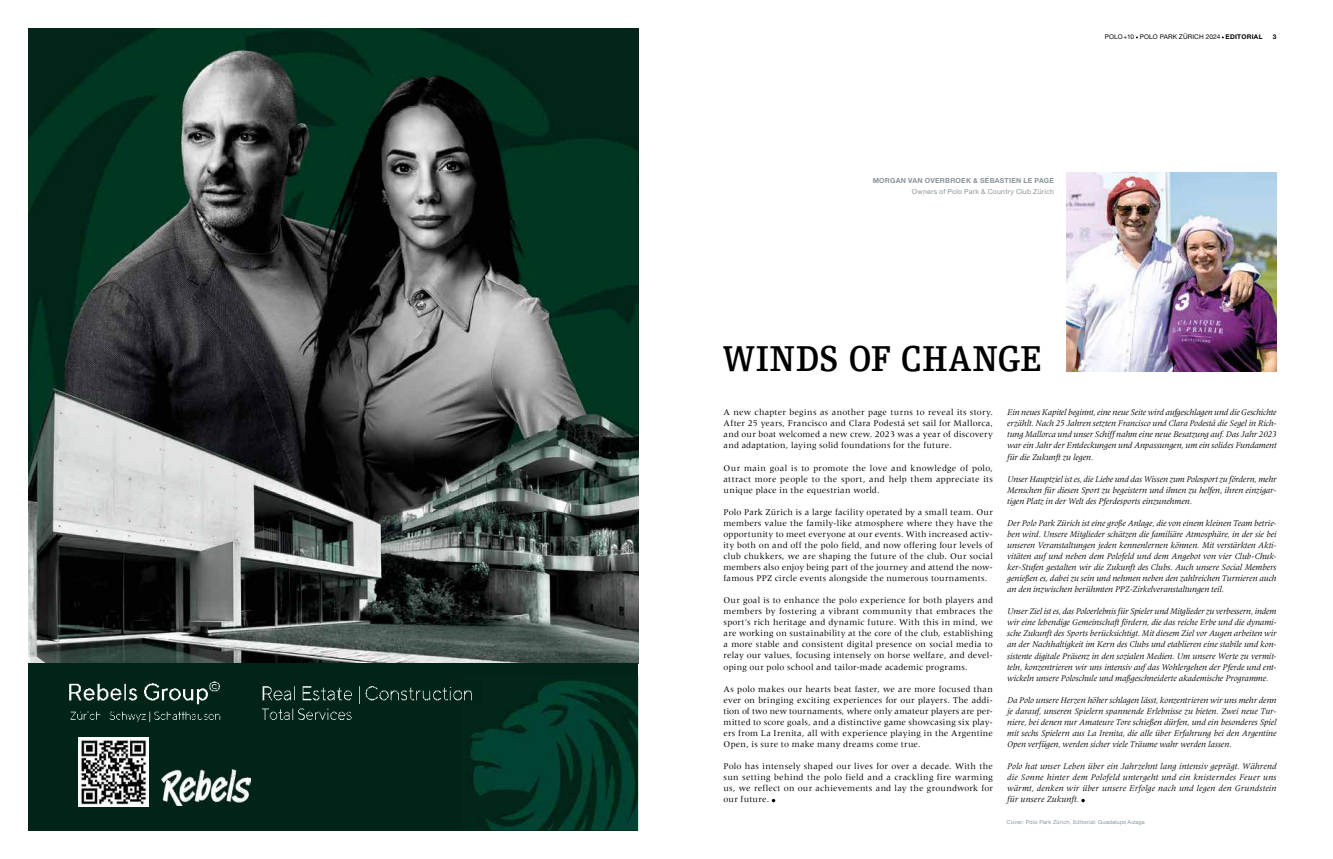
<style>
.page{position:relative;width:1333px;height:859px;background:#fff}
.page>*{position:absolute;margin:0;border:0;box-sizing:border-box;transform-origin:0 0}
.t1{font:700 38px "Egyptienne FLT Std";letter-spacing:.02em;color:#000;scale:.85 1}
.t2{font:italic 9px/11.1px "Meridien LT Pro";letter-spacing:-.01em;color:#000;text-align:justify}
.t3{font:9px/11.1px "Meridien LT Pro";letter-spacing:.02em;color:#000;text-align:justify}
.t4{font:700 7px "Helvetica Neue LT Pro";letter-spacing:.035em;color:#8a959c}
.t5{font:7px "Helvetica Neue LT Pro";letter-spacing:.025em;color:#8a959c}
.t6{font:6.5px "Helvetica Neue LT Pro";letter-spacing:.02em;color:#000}
.t7{font:5.5px "Helvetica Neue LT Pro";letter-spacing:.03em;color:#8a959c}
.s1{font-weight:700}
</style>
<div class="page">
<img style="left:1066px;top:173px;width:210px;height:199px">
<img style="left:28px;top:28px;width:610px;height:635px">
<div style="left:28px;top:663px;width:610px;height:168px;background:#002418"></div>
<img style="left:162px;top:770px;width:88px;height:36px">
<img style="left:470px;top:680px;width:168px;height:151px">
<img style="left:78px;top:737px;width:70px;height:70px">
<img style="left:262px;top:708px;width:90px;height:12px">
<img style="left:69px;top:683px;width:192px;height:21px">
<img style="left:208px;top:681px;width:24px;height:13px">
<svg style="left:220px;top:681px;width:1px;height:23px"></svg>
<img style="left:261px;top:681px;width:221px;height:22px">
<img style="left:70px;top:711px;width:151px;height:10px">
<p class="t6" style="left:1104px;top:33px;width:173px">POLO+10 POLO PARK ZÜRICH 2024 <span class="s1">EDITORIAL 3</span></p>
<p class="t4" style="left:872px;top:176px;width:183px">MORGAN VAN OVERBROEK &amp; SÉBASTIEN LE PAGE</p>
<p class="t5" style="left:911px;top:187px;width:143px">Owners of Polo Park &amp; Country Club Zürich</p>
<h1 class="t1" style="left:722px;top:338px;width:377px">WINDS OF CHANGE</h1>
<p class="t3" style="left:723px;top:407px;width:271px">A new chapter begins as another page turns to reveal its story.<br>After 25 years, Francisco and Clara Podestá set sail for Mallorca, and our boat welcomed a new crew. 2023 was a year of discovery and adaptation, laying solid foundations for the future.</p>
<p class="t3" style="left:723px;top:462px;width:271px">Our main goal is to promote the love and knowledge of polo, attract more people to the sport, and help them appreciate its unique place in the equestrian world.</p>
<p class="t3" style="left:723px;top:506px;width:271px">Polo Park Zürich is a large facility operated by a small team. Our members value the family-like atmosphere where they have the opportunity to meet everyone at our events. With increased activ&shy;ity both on and off the polo field, and now offering four levels of club chukkers, we are shaping the future of the club. Our social members also enjoy being part of the journey and attend the now&shy;famous PPZ circle events alongside the numerous tournaments.</p>
<p class="t3" style="left:723px;top:595px;width:271px">Our goal is to enhance the polo experience for both players and members by fostering a vibrant community that embraces the sport’s rich heritage and dynamic future. With this in mind, we are working on sustainability at the core of the club, establishing a more stable and consistent digital presence on social media to relay our values, focusing intensely on horse welfare, and devel&shy;oping our polo school and tailor-made academic programs.</p>
<p class="t3" style="left:723px;top:683px;width:271px">As polo makes our hearts beat faster, we are more focused than ever on bringing exciting experiences for our players. The addi&shy;tion of two new tournaments, where only amateur players are per&shy;mitted to score goals, and a distinctive game showcasing six play&shy;ers from La Irenita, all with experience playing in the Argentine Open, is sure to make many dreams come true.</p>
<p class="t3" style="left:723px;top:761px;width:271px">Polo has intensely shaped our lives for over a decade. With the sun setting behind the polo field and a crackling fire warming us, we reflect on our achievements and lay the groundwork for our future.</p>
<p class="t2" style="left:1007px;top:407px;width:271px">Ein neues Kapitel beginnt, eine neue Seite wird aufgeschlagen und die Geschichte erzählt. Nach 25 Jahren setzten Francisco und Clara Podestá die Segel in Rich&shy;tung Mallorca und unser Schiff nahm eine neue Besatzung auf. Das Jahr 2023 war ein Jahr der Entdeckungen und Anpassungen, um ein solides Fundament für die Zukunft zu legen.</p>
<p class="t2" style="left:1007px;top:473px;width:271px">Unser Hauptziel ist es, die Liebe und das Wissen zum Polosport zu fördern, mehr Menschen für diesen Sport zu begeistern und ihnen zu helfen, ihren einzigar&shy;tigen Platz in der Welt des Pferdesports einzunehmen.</p>
<p class="t2" style="left:1007px;top:517px;width:271px">Der Polo Park Zürich ist eine große Anlage, die von einem kleinen Team betrie&shy;ben wird. Unsere Mitglieder schätzen die familiäre Atmosphäre, in der sie bei unseren Veranstaltungen jeden kennenlernen können. Mit verstärkten Akti&shy;vitäten auf und neben dem Polofeld und dem Angebot von vier Club-Chuk&shy;ker-Stufen gestalten wir die Zukunft des Clubs. Auch unsere Social Members genießen es, dabei zu sein und nehmen neben den zahlreichen Turnieren auch an den inzwischen berühmten PPZ-Zirkelveranstaltungen teil.</p>
<p class="t2" style="left:1007px;top:606px;width:271px">Unser Ziel ist es, das Poloerlebnis für Spieler und Mitglieder zu verbessern, indem wir eine lebendige Gemeinschaft fördern, die das reiche Erbe und die dynami&shy;sche Zukunft des Sports berücksichtigt. Mit diesem Ziel vor Augen arbeiten wir an der Nachhaltigkeit im Kern des Clubs und etablieren eine stabile und kon&shy;sistente digitale Präsenz in den sozialen Medien. Um unsere Werte zu vermit&shy;teln, konzentrieren wir uns intensiv auf das Wohlergehen der Pferde und ent&shy;wickeln unsere Poloschule und maßgeschneiderte akademische Programme.</p>
<p class="t2" style="left:1007px;top:694px;width:271px">Da Polo unsere Herzen höher schlagen lässt, konzentrieren wir uns mehr denn je darauf, unseren Spielern spannende Erlebnisse zu bieten. Zwei neue Tur&shy;niere, bei denen nur Amateure Tore schießen dürfen, und ein besonderes Spiel mit sechs Spielern aus La Irenita, die alle über Erfahrung bei den Argentine Open verfügen, werden sicher viele Träume wahr werden lassen.</p>
<p class="t2" style="left:1007px;top:760px;width:271px">Polo hat unser Leben über ein Jahrzehnt lang intensiv geprägt. Während die Sonne hinter dem Polofeld untergeht und ein knisterndes Feuer uns wärmt, denken wir über unsere Erfolge nach und legen den Grundstein für unsere Zukunft.</p>
<p class="t7" style="left:1006px;top:819px;width:139px">Cover: Polo Park Zürich, Editorial: Guadalupe Aizaga</p>
</div>
